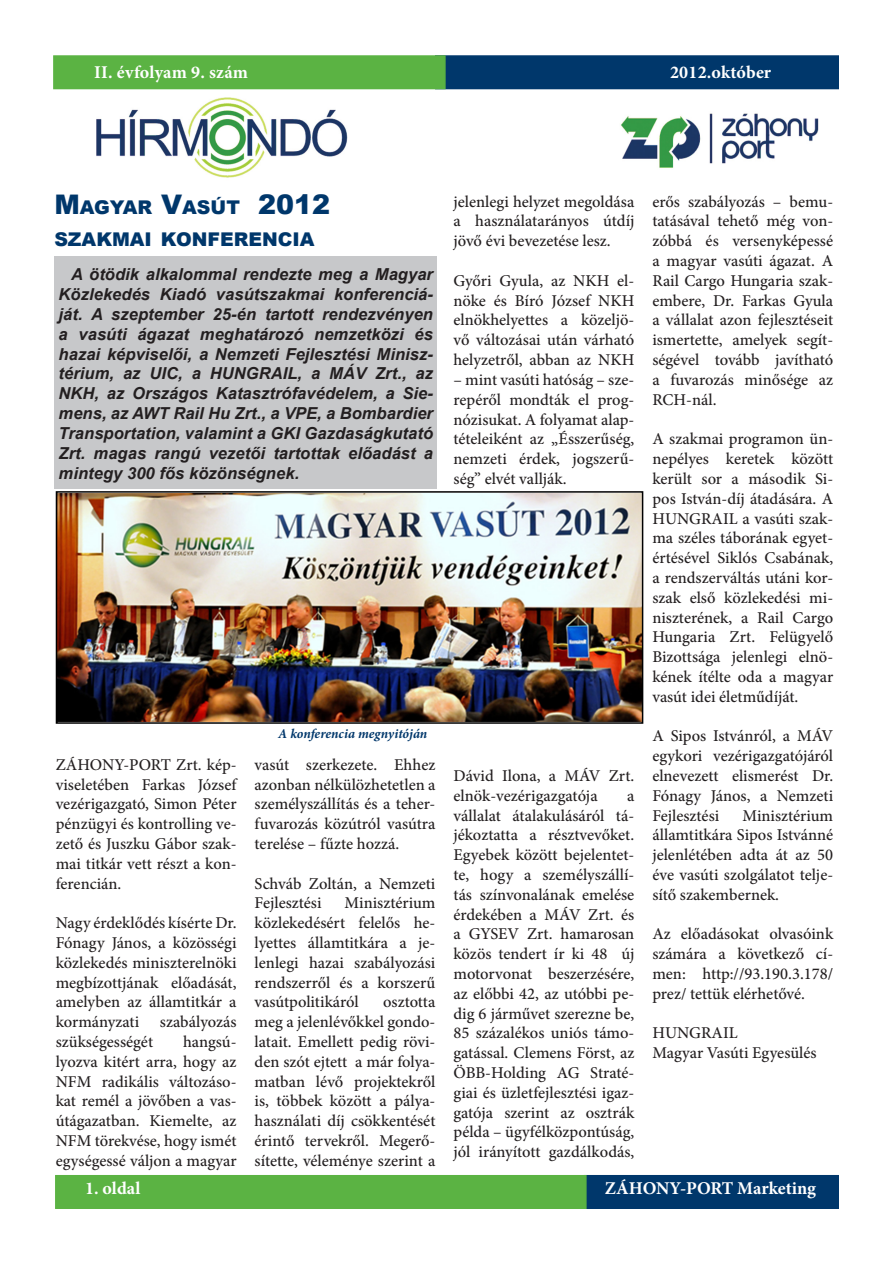
<style>
.page{position:relative;width:893px;height:1263px;background:#fff}
.page>*{position:absolute;margin:0;border:0;box-sizing:border-box;transform-origin:0 0}
.t1{font:900 18.9px "Arial";color:#00376b}
.t2{font:700 18px "Minion Pro";letter-spacing:.005em;color:#fff}
.t3{font:500 16.5px/19.8px "Minion Pro";color:#231f20;text-align:justify}
.t4{font:italic 700 16.5px/19.8px "Arial";letter-spacing:.005em;color:#231f20;text-align:justify}
.t5{font:italic 700 13.5px "Minion Pro";letter-spacing:-.005em;color:#00376b}
.s1{font-size:27px}
</style>
<div class="page">
<div style="left:435px;top:55px;width:404px;height:34px;background:#00376b;border:2px solid #00376b"></div>
<div style="left:53px;top:55px;width:393px;height:34px;background:#5bb343;border:2px solid #5bb343"></div>
<img style="left:96px;top:98px;width:252px;height:80px">
<img style="left:621px;top:113px;width:198px;height:55px">
<div style="left:584px;top:1175px;width:255px;height:34px;background:#00376b"></div>
<div style="left:55px;top:1175px;width:532px;height:34px;background:#5bb343"></div>
<div style="left:54px;top:256px;width:383px;height:233px;background:#c7c8ca"></div>
<img style="left:59px;top:494px;width:581px;height:227px">
<div style="left:56px;top:491px;width:587px;height:233px;border:2px solid #000"></div>
<p class="t2" style="left:94px;top:59px;width:155px">II. évfolyam 9. szám</p>
<p class="t2" style="left:670px;top:59px;width:103px">2012.október</p>
<p class="t1" style="left:54px;top:194px;width:277px"><span class="s1">M</span>AGYAR <span class="s1">V</span>ASÚT <span class="s1">2012</span></p>
<p class="t1" style="left:54px;top:226px;width:262px">SZAKMAI KONFERENCIA</p>
<p class="t4" style="left:59px;top:265px;width:376px;text-indent:13px">A ötödik alkalommal rendezte meg a Magyar Közlekedés Kiadó vasútszakmai konferenciá&shy;ját. A szeptember 25-én tartott rendezvényen a vasúti ágazat meghatározó nemzetközi és hazai képviselői, a Nemzeti Fejlesztési Minisz&shy;térium, az UIC, a HUNGRAIL, a MÁV Zrt., az NKH, az Országos Katasztrófavédelem, a Sie&shy;mens, az AWT Rail Hu Zrt., a VPE, a Bombardier Transportation, valamint a GKI Gazdaságkutató Zrt. magas rangú vezetői tartottak előadást a mintegy 300 fős közönségnek.</p>
<p class="t3" style="left:56px;top:755px;width:182px">ZÁHONY-PORT Zrt. kép&shy;viseletében Farkas József vezérigazgató, Simon Péter pénzügyi és kontrolling ve&shy;zető és Juszku Gábor szak&shy;mai titkár vett részt a kon&shy;ferencián.</p>
<p class="t3" style="left:56px;top:913px;width:182px">Nagy érdeklődés kísérte Dr.<br>Fónagy János, a közösségi közlekedés miniszterelnöki megbízottjának előadását, amelyben az államtitkár a kormányzati</p>
<p class="t3" style="left:160px;top:1012px;width:78px">szabályozás</p>
<p class="t3" style="left:56px;top:1032px;width:182px;text-indent:127px">hangsú&shy;lyozva kitért arra, hogy az NFM radikális változáso&shy;kat remél a jövőben a vas&shy;útágazatban. Kiemelte, az NFM törekvése, hogy ismét egységessé váljon a magyar</p>
<p class="t3" style="left:56px;top:1032px;width:99px">szükségességét</p>
<p class="t5" style="left:278px;top:724px;width:150px">A konferencia megnyitóján</p>
<p class="t3" style="left:255px;top:755px;width:182px">vasút szerkezete. Ehhez azonban nélkülözhetetlen a személyszállítás és a teher&shy;fuvarozás közútról vasútra terelése – fűzte hozzá.</p>
<p class="t3" style="left:255px;top:873px;width:182px">Schváb Zoltán, a Nemzeti<br>Fejlesztési</p>
<p class="t3" style="left:255px;top:893px;width:182px;text-indent:90px">Minisztérium közlekedésért felelős he&shy;lyettes államtitkára a je&shy;lenlegi hazai szabályozási rendszerről és a korszerű vasútpolitikáról</p>
<p class="t3" style="left:255px;top:992px;width:182px;text-indent:128px">osztotta meg a jelenlévőkkel gondo&shy;latait. Emellett pedig rövi&shy;den szót ejtett a már folya&shy;matban lévő projektekről is, többek között a pálya&shy;használati díj csökkentését érintő tervekről. Megerő&shy;sítette, véleménye szerint a</p>
<p class="t3" style="left:453px;top:192px;width:182px">jelenlegi helyzet megoldása a használatarányos útdíj jövő évi bevezetése lesz.</p>
<p class="t3" style="left:453px;top:271px;width:182px">Győri Gyula, az NKH el&shy;nöke és Bíró József NKH elnökhelyettes a közeljö&shy;vő változásai után várható helyzetről, abban az NKH</p>
<p class="t3" style="left:453px;top:370px;width:182px">– mint vasúti hatóság – sze&shy;repéről mondták el prog&shy;nózisukat. A folyamat alap&shy;tételeiként az „Ésszerűség, nemzeti érdek, jogszerű&shy;ség” elvét vallják.</p>
<p class="t3" style="left:453px;top:766px;width:182px">Dávid Ilona, a MÁV Zrt. elnök-vezérigazgatója</p>
<p class="t3" style="left:453px;top:786px;width:182px;text-indent:174px">a vállalat átalakulásáról tá&shy;jékoztatta a résztvevőket.<br>Egyebek között bejelentet&shy;te, hogy a személyszállí&shy;tás színvonalának emelése érdekében a MÁV Zrt. és a GYSEV Zrt. hamarosan közös tendert ír ki 48 új motorvonat beszerzésére, az előbbi 42, az utóbbi pe&shy;dig 6 járművet szerezne be, 85 százalékos uniós támo&shy;gatással. Clemens Först, az ÖBB-Holding AG Straté&shy;giai és üzletfejlesztési igaz&shy;gatója szerint az osztrák példa – ügyfélközpontúság, jól irányított gazdálkodás,</p>
<p class="t3" style="left:652px;top:192px;width:182px">erős szabályozás – bemu&shy;tatásával tehető még von&shy;zóbbá és versenyképessé a magyar vasúti ágazat. A Rail Cargo Hungaria szak&shy;embere, Dr. Farkas Gyula a vállalat azon fejlesztéseit ismertette, amelyek segít&shy;ségével tovább javítható a fuvarozás minősége az RCH-nál.</p>
<p class="t3" style="left:652px;top:429px;width:182px">A szakmai programon ün&shy;nepélyes keretek között került sor a második Si&shy;pos István-díj átadására. A HUNGRAIL a vasúti szak&shy;ma széles táborának egyet&shy;értésével Siklós Csabának, a rendszerváltás utáni kor&shy;szak első közlekedési mi&shy;niszterének, a Rail Cargo Hungaria Zrt. Felügyelő Bizottsága jelenlegi elnö&shy;kének ítélte oda a magyar vasút idei életműdíját.</p>
<p class="t3" style="left:652px;top:726px;width:182px">A Sipos Istvánról, a MÁV egykori vezérigazgatójáról elnevezett elismerést Dr.<br>Fónagy János, a Nemzeti Fejlesztési</p>
<p class="t3" style="left:652px;top:805px;width:182px;text-indent:90px">Minisztérium államtitkára Sipos Istvánné jelenlétében adta át az 50 éve vasúti szolgálatot telje&shy;sítő szakembernek.</p>
<p class="t3" style="left:652px;top:924px;width:182px">Az előadásokat olvasóink számára a következő cí&shy;men: http://93.190.3.178/ prez/ tettük elérhetővé.</p>
<p class="t3" style="left:652px;top:1023px;width:87px">HUNGRAIL</p>
<p class="t3" style="left:652px;top:1043px;width:166px">Magyar Vasúti Egyesülés</p>
<p class="t2" style="left:85px;top:1176px;width:57px">1. oldal</p>
<p class="t2" style="left:605px;top:1176px;width:213px">ZÁHONY-PORT Marketing</p>
</div>
